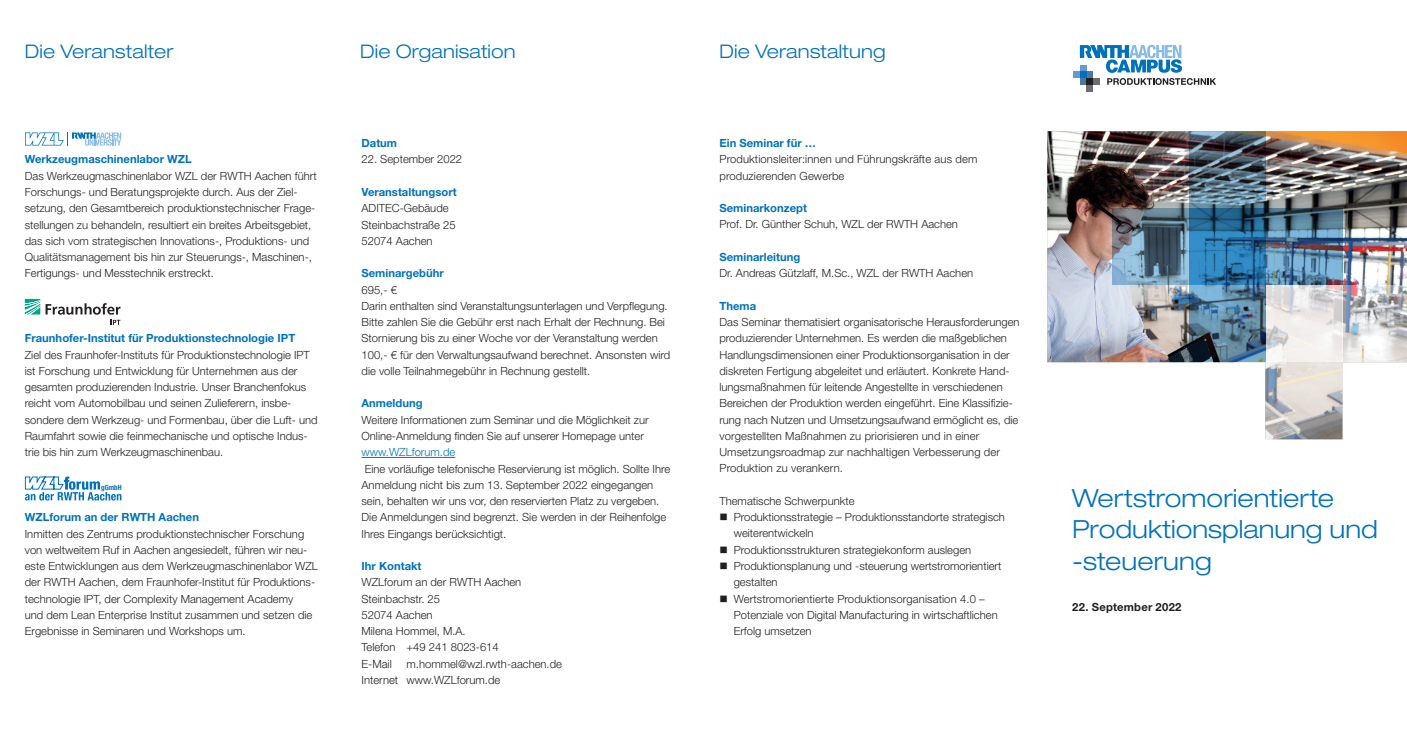
<style>
.page{position:relative;width:1407px;height:745px;background:#fff}
.page>*{position:absolute;margin:0;border:0;box-sizing:border-box;transform-origin:0 0}
.t1{font:300 expanded 25px/31.2px "Helvetica Neue LT Std";color:#0072bc}
.t2{font:300 expanded 18.75px "Helvetica Neue LT Std";letter-spacing:.005em;color:#0072bc}
.t3{font:300 11.25px/16.2px "Helvetica Neue LT Std";color:#231f20}
.t4{font:700 11.25px "Helvetica Neue LT Std";color:#0072bc}
.t5{font:700 11.25px "Helvetica Neue LT Std";letter-spacing:.02em;color:#231f20}
.t6{font:300 11.25px "Helvetica Neue LT Std";color:#0072bc}
.t7{font:700 condensed 7.25px "Helvetica Neue";color:#0072bc}
</style>
<div class="page">
<img style="left:1047px;top:131px;width:360px;height:308px">
<hr style="left:361px;top:457px;width:94px;height:1px;background:#0072bc">
<svg style="left:25px;top:132px;width:96px;height:14px"></svg>
<svg style="left:25px;top:299px;width:15px;height:15px"></svg>
<svg style="left:46px;top:303px;width:74px;height:22px"></svg>
<svg style="left:1112px;top:208px;width:76px;height:77px;background:#637b8c"></svg>
<img style="left:1188px;top:131px;width:77px;height:77px">
<svg style="left:1188px;top:208px;width:77px;height:77px;background:#276e9e"></svg>
<svg style="left:1188px;top:285px;width:77px;height:77px;background:#51748d"></svg>
<img style="left:1265px;top:208px;width:77px;height:77px">
<svg style="left:1265px;top:285px;width:77px;height:77px;fill:#f0ecea"></svg>
<svg style="left:1265px;top:362px;width:77px;height:77px;background:#c5c2c0"></svg>
<svg style="left:1342px;top:285px;width:65px;height:77px"></svg>
<div style="left:1073px;top:71px;width:7px;height:7px;background:#6599d1"></div>
<div style="left:1086px;top:85px;width:7px;height:6px;background:#6c6d70"></div>
<svg style="left:1080px;top:45px;width:136px;height:40px"></svg>
<svg style="left:25px;top:476px;width:96px;height:24px"></svg>
<h2 class="t2" style="left:25px;top:40px;width:150px">Die Veranstalter</h2>
<h2 class="t2" style="left:360px;top:40px;width:157px">Die Organisation</h2>
<h2 class="t2" style="left:719px;top:40px;width:168px">Die Veranstaltung</h2>
<p class="t4" style="left:25px;top:152px;width:169px">Werkzeugmaschinenlabor WZL</p>
<p class="t3" style="left:25px;top:167px;width:293px">Das Werkzeugmaschinenlabor WZL der RWTH Aachen führt Forschungs- und Beratungsprojekte durch. Aus der Ziel&shy;setzung, den Gesamtbereich produktionstechnischer Frage&shy;stellungen zu behandeln, resultiert ein breites Arbeitsgebiet, das sich vom strategischen Innovations-, Produktions- und Qualitätsmanagement bis hin zur Steuerungs-, Maschinen-, Fertigungs- und Messtechnik erstreckt.</p>
<p class="t4" style="left:25px;top:331px;width:272px">Fraunhofer-Institut für Produktionstechnologie IPT</p>
<p class="t3" style="left:25px;top:346px;width:294px">Ziel des Fraunhofer-Instituts für Produktionstechnologie IPT ist Forschung und Entwicklung für Unternehmen aus der gesamten produzierenden Industrie. Unser Branchenfokus reicht vom Automobilbau und seinen Zulieferern, insbe&shy;sondere dem Werkzeug- und Formenbau, über die Luft- und Raumfahrt sowie die feinmechanische und optische Indus&shy;trie bis hin zum Werkzeugmaschinenbau.</p>
<p class="t7" style="left:101px;top:480px;width:22px">gGmbH</p>
<p class="t4" style="left:25px;top:510px;width:176px">WZLforum an der RWTH Aachen</p>
<p class="t3" style="left:25px;top:525px;width:294px">Inmitten des Zentrums produktionstechnischer Forschung von weltweitem Ruf in Aachen angesiedelt, führen wir neu&shy;este Entwicklungen aus dem Werkzeugmaschinenlabor WZL der RWTH Aachen, dem Fraunhofer-Institut für Produktions&shy;technologie IPT, der Complexity Management Academy<br>und dem Lean Enterprise Institut zusammen und setzen die Ergebnisse in Seminaren und Workshops um.</p>
<p class="t4" style="left:361px;top:136px;width:37px">Datum</p>
<p class="t3" style="left:361px;top:151px;width:102px">22. September 2022</p>
<p class="t4" style="left:361px;top:185px;width:97px">Veranstaltungsort</p>
<p class="t3" style="left:361px;top:200px;width:96px">ADITEC-Gebäude<br>Steinbachstraße 25<br>52074 Aachen</p>
<p class="t4" style="left:361px;top:266px;width:84px">Seminargebühr</p>
<p class="t3" style="left:361px;top:281px;width:310px">695,- €<br>Darin enthalten sind Veranstaltungsunterlagen und Verpflegung.<br>Bitte zahlen Sie die Gebühr erst nach Erhalt der Rechnung. Bei Stornierung bis zu einer Woche vor der Veranstaltung werden 100,- € für den Verwaltungsaufwand berechnet. Ansonsten wird die volle Teilnahmegebühr in Rechnung gestellt.</p>
<p class="t4" style="left:361px;top:396px;width:63px">Anmeldung</p>
<p class="t3" style="left:361px;top:411px;width:289px">Weitere Informationen zum Seminar und die Möglichkeit zur<br>Online-Anmeldung finden Sie auf unserer Homepage unter</p>
<p class="t6" style="left:361px;top:445px;width:95px">www.WZLforum.de</p>
<p class="t3" style="left:361px;top:460px;width:310px">Eine vorläufige telefonische Reservierung ist möglich. Sollte Ihre Anmeldung nicht bis zum 13. September 2022 eingegangen sein, behalten wir uns vor, den reservierten Platz zu vergeben.<br>Die Anmeldungen sind begrenzt. Sie werden in der Reihenfolge Ihres Eingangs berücksichtigt.</p>
<p class="t4" style="left:361px;top:558px;width:61px">Ihr Kontakt</p>
<p class="t3" style="left:361px;top:573px;width:161px">WZLforum an der RWTH Aachen<br>Steinbachstr. 25<br>52074 Aachen<br>Milena Hommel, M.A.<br>Telefon +49 241 8023-614<br>E-Mail</p>
<p class="t3" style="left:361px;top:655px;width:202px;text-indent:45px">m.hommel@wzl.rwth-aachen.de<br>Internet www.WZLforum.de</p>
<p class="t4" style="left:719px;top:136px;width:98px">Ein Seminar für …</p>
<p class="t3" style="left:719px;top:151px;width:259px">Produktionsleiter:innen und Führungskräfte aus dem produzierenden Gewerbe</p>
<p class="t4" style="left:719px;top:201px;width:89px">Seminarkonzept</p>
<p class="t3" style="left:719px;top:216px;width:240px">Prof. Dr. Günther Schuh, WZL der RWTH Aachen</p>
<p class="t4" style="left:719px;top:250px;width:82px">Seminarleitung</p>
<p class="t3" style="left:719px;top:265px;width:255px">Dr. Andreas Gützlaff, M.Sc., WZL der RWTH Aachen</p>
<p class="t4" style="left:719px;top:298px;width:38px">Thema</p>
<p class="t3" style="left:719px;top:313px;width:302px">Das Seminar thematisiert organisatorische Herausforderungen produzierender Unternehmen. Es werden die maßgeblichen Handlungsdimensionen einer Produktionsorganisation in der diskreten Fertigung abgeleitet und erläutert. Konkrete Hand&shy;lungsmaßnahmen für leitende Angestellte in verschiedenen Bereichen der Produktion werden eingeführt. Eine Klassifizie&shy;rung nach Nutzen und Umsetzungsaufwand ermöglicht es, die vorgestellten Maßnahmen zu priorisieren und in einer Umsetzungsroadmap zur nachhaltigen Verbesserung der Produktion zu verankern.</p>
<p class="t3" style="left:734px;top:492px;width:273px;text-indent:-14px">Thematische Schwerpunkte<br>Produktionsstrategie – Produktionsstandorte strategisch weiterentwickeln<br>Produktionsstrukturen strategiekonform auslegen Produktionsplanung und -steuerung wertstromorientiert gestalten<br>Wertstromorientierte Produktionsorganisation 4.0 – Potenziale von Digital Manufacturing in wirtschaftlichen Erfolg umsetzen</p>
<h1 class="t1" style="left:1072px;top:482px;width:307px">Wertstromorientierte<br>Produktionsplanung und -steuerung</h1>
<p class="t5" style="left:1072px;top:599px;width:111px">22. September 2022</p>
</div>
